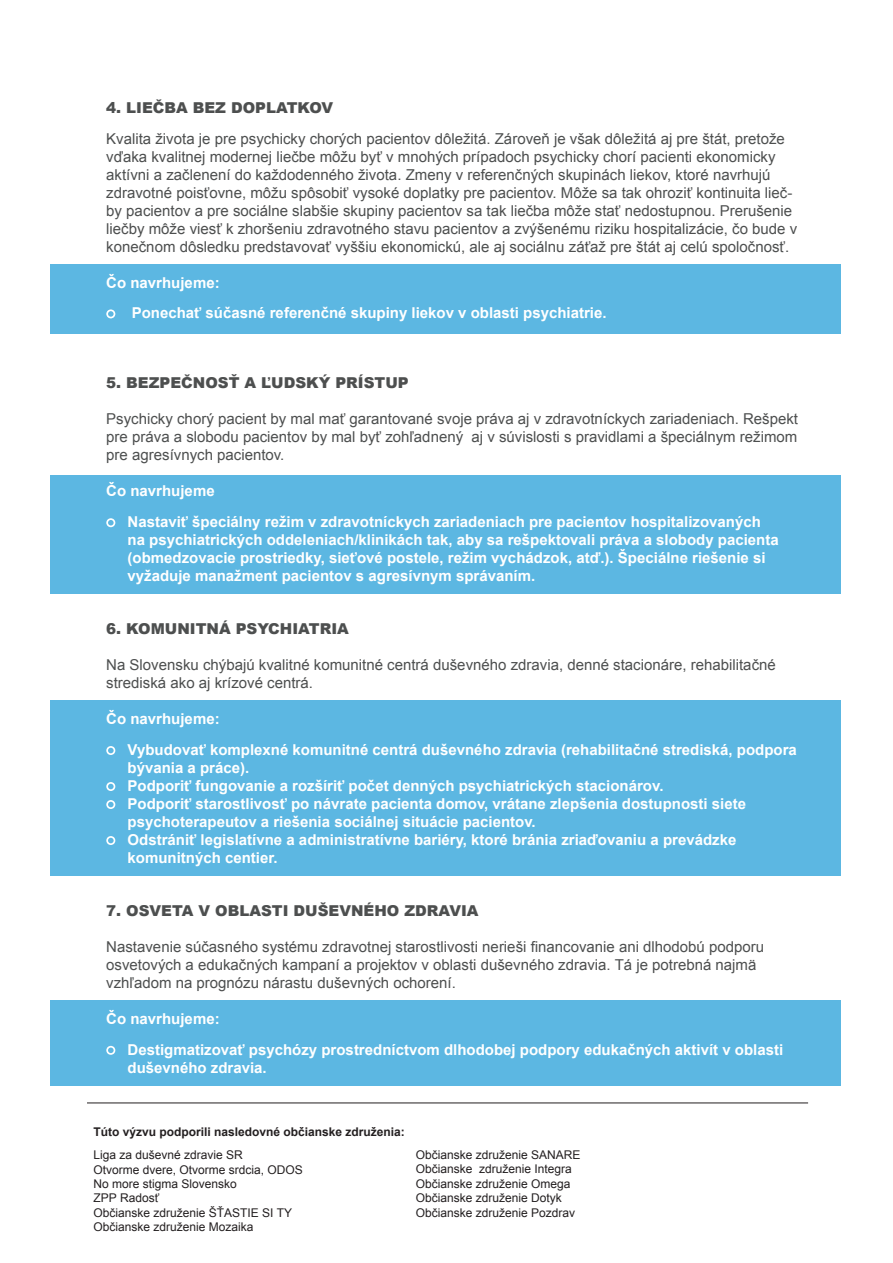
<style>
.page{position:relative;width:893px;height:1263px;background:#fff}
.page>*{position:absolute;margin:0;border:0;box-sizing:border-box;transform-origin:0 0}
.t1{font:15px/18px "Arial";color:#4d4f4f}
.t2{font:700 15px/18px "Arial";color:#fff}
.t3{font:900 15px "Arial";color:#4d4f4f}
.t4{font:12px "Arial";color:#231f20}
.t5{font:700 12px "Arial";color:#231f20}
</style>
<div class="page">
<div style="left:50px;top:264px;width:791px;height:70px;background:#5cb7e2"></div>
<div style="left:50px;top:475px;width:791px;height:119px;background:#5cb7e2"></div>
<div style="left:50px;top:700px;width:791px;height:176px;background:#5cb7e2"></div>
<div style="left:50px;top:1000px;width:791px;height:86px;background:#5cb7e2"></div>
<hr style="left:87px;top:1103px;width:721px;height:1px;background:#231f20">
<svg style="left:106px;top:309px;width:9px;height:9px"></svg>
<svg style="left:106px;top:518px;width:9px;height:9px"></svg>
<svg style="left:106px;top:746px;width:9px;height:9px"></svg>
<svg style="left:106px;top:782px;width:9px;height:9px"></svg>
<svg style="left:106px;top:800px;width:9px;height:9px"></svg>
<svg style="left:106px;top:836px;width:9px;height:9px"></svg>
<svg style="left:106px;top:1046px;width:9px;height:9px"></svg>
<p class="t3" style="left:106px;top:97px;width:228px">4. LIEČBA BEZ DOPLATKOV</p>
<p class="t1" style="left:106px;top:129px;width:692px">Kvalita života je pre psychicky chorých pacientov dôležitá. Zároveň je však dôležitá aj pre štát, pretože vďaka kvalitnej modernej liečbe môžu byť v mnohých prípadoch psychicky chorí pacienti ekonomicky aktívni a začlenení do každodenného života. Zmeny v referenčných skupinách liekov, ktoré navrhujú zdravotné poisťovne, môžu spôsobiť vysoké doplatky pre pacientov. Môže sa tak ohroziť kontinuita lieč&shy;by pacientov a pre sociálne slabšie skupiny pacientov sa tak liečba môže stať nedostupnou. Prerušenie liečby môže viesť k zhoršeniu zdravotného stavu pacientov a zvýšenému riziku hospitalizácie, čo bude v konečnom dôsledku predstavovať vyššiu ekonomickú, ale aj sociálnu záťaž pre štát aj celú spoločnosť.</p>
<p class="t2" style="left:106px;top:274px;width:115px">Čo navrhujeme:</p>
<p class="t2" style="left:132px;top:305px;width:476px">Ponechať súčasné referenčné skupiny liekov v oblasti psychiatrie.</p>
<p class="t3" style="left:106px;top:372px;width:304px">5. BEZPEČNOSŤ A ĽUDSKÝ PRÍSTUP</p>
<p class="t1" style="left:106px;top:410px;width:693px;text-align:justify">Psychicky chorý pacient by mal mať garantované svoje práva aj v zdravotníckych zariadeniach. Rešpekt pre práva a slobodu pacientov by mal byť zohľadnený aj v súvislosti s pravidlami a špeciálnym režimom pre agresívnych pacientov.</p>
<p class="t2" style="left:106px;top:483px;width:110px">Čo navrhujeme</p>
<p class="t2" style="left:128px;top:513px;width:653px">Nastaviť špeciálny režim v zdravotníckych zariadeniach pre pacientov hospitalizovaných na psychiatrických oddeleniach/klinikách tak, aby sa rešpektovali práva a slobody pacienta (obmedzovacie prostriedky, sieťové postele, režim vychádzok, atď.). Špeciálne riešenie si vyžaduje manažment pacientov s agresívnym správaním.</p>
<p class="t3" style="left:106px;top:618px;width:244px">6. KOMUNITNÁ PSYCHIATRIA</p>
<p class="t1" style="left:106px;top:656px;width:671px">Na Slovensku chýbajú kvalitné komunitné centrá duševného zdravia, denné stacionáre, rehabilitačné strediská ako aj krízové centrá.</p>
<p class="t2" style="left:106px;top:710px;width:115px">Čo navrhujeme:</p>
<p class="t2" style="left:128px;top:741px;width:671px">Vybudovať komplexné komunitné centrá duševného zdravia (rehabilitačné strediská, podpora bývania a práce).</p>
<p class="t2" style="left:128px;top:777px;width:537px">Podporiť fungovanie a rozšíriť počet denných psychiatrických stacionárov.</p>
<p class="t2" style="left:128px;top:795px;width:620px">Podporiť starostlivosť po návrate pacienta domov, vrátane zlepšenia dostupnosti siete psychoterapeutov a riešenia sociálnej situácie pacientov.</p>
<p class="t2" style="left:128px;top:831px;width:610px">Odstrániť legislatívne a administratívne bariéry, ktoré bránia zriaďovaniu a prevádzke komunitných centier.</p>
<p class="t3" style="left:106px;top:900px;width:374px">7. OSVETA V OBLASTI DUŠEVNÉHO ZDRAVIA</p>
<p class="t1" style="left:106px;top:938px;width:659px">Nastavenie súčasného systému zdravotnej starostlivosti nerieši financovanie ani dlhodobú podporu osvetových a edukačných kampaní a projektov v oblasti duševného zdravia. Tá je potrebná najmä vzhľadom na prognózu nárastu duševných ochorení.</p>
<p class="t2" style="left:106px;top:1010px;width:115px">Čo navrhujeme:</p>
<p class="t2" style="left:128px;top:1041px;width:657px">Destigmatizovať psychózy prostredníctvom dlhodobej podpory edukačných aktivít v oblasti duševného zdravia.</p>
<p class="t5" style="left:94px;top:1124px;width:313px">Túto výzvu podporili nasledovné občianske združenia:</p>
<p class="t4" style="left:94px;top:1147px;width:151px">Liga za duševné zdravie SR</p>
<p class="t4" style="left:94px;top:1161px;width:211px">Otvorme dvere, Otvorme srdcia, ODOS</p>
<p class="t4" style="left:94px;top:1176px;width:145px">No more stigma Slovensko</p>
<p class="t4" style="left:94px;top:1190px;width:67px">ZPP Radosť</p>
<p class="t4" style="left:94px;top:1205px;width:200px">Občianske združenie ŠŤASTIE SI TY</p>
<p class="t4" style="left:94px;top:1219px;width:162px">Občianske združenie Mozaika</p>
<p class="t4" style="left:416px;top:1147px;width:166px">Občianske združenie SANARE</p>
<p class="t4" style="left:416px;top:1161px;width:158px">Občianske združenie Integra</p>
<p class="t4" style="left:416px;top:1176px;width:156px">Občianske združenie Omega</p>
<p class="t4" style="left:416px;top:1190px;width:148px">Občianske združenie Dotyk</p>
<p class="t4" style="left:416px;top:1204px;width:161px">Občianske združenie Pozdrav</p>
</div>
